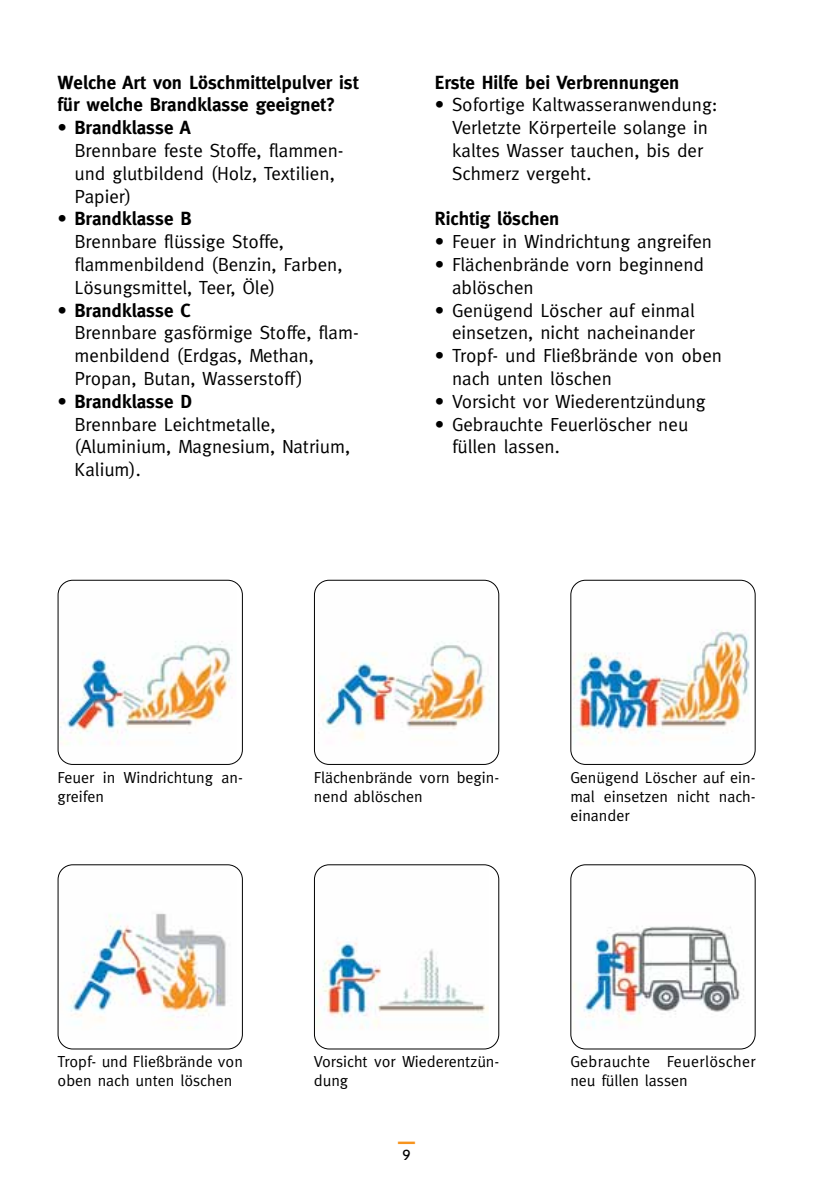
<style>
.page{position:relative;width:840px;height:1191px;background:#fff}
.page>*{position:absolute;margin:0;border:0;box-sizing:border-box;transform-origin:0 0}
.t1{font:23.6px "OCRB Alternate";color:#f7941e}
.t2{font:19px/22.8px "Meta";color:#000}
.t3{font:700 19px/22.8px "Meta";color:#000}
.t4{font:16px/19.2px "Meta";color:#000}
.t5{font:16px/19.2px "Meta";letter-spacing:.02em;color:#000}
.t6{font:14px "OCRB Alternate";color:#000}
.s1{font-weight:700}
</style>
<div class="page">
<svg style="left:57px;top:579px;width:699px;height:471px"></svg>
<p class="t3" style="left:58px;top:70px;width:302px">Welche Art von Löschmittelpulver ist für welche Brandklasse geeignet?</p>
<p class="t2" style="left:75px;top:116px;width:270px;text-indent:-17px">• <span class="s1">Brandklasse A<br></span>Brennbare feste Stoffe, flammen&shy;und glutbildend (Holz, Textilien,<br>Papier)</p>
<p class="t2" style="left:75px;top:207px;width:269px;text-indent:-17px">• <span class="s1">Brandklasse B<br></span>Brennbare flüssige Stoffe, flammenbildend (Benzin, Farben,<br>Lösungsmittel, Teer, Öle)</p>
<p class="t2" style="left:75px;top:298px;width:285px;text-indent:-17px">• <span class="s1">Brandklasse C<br></span>Brennbare gasförmige Stoffe, flam&shy;menbildend (Erdgas, Methan,<br>Propan, Butan, Wasserstoff)</p>
<p class="t2" style="left:75px;top:389px;width:277px;text-indent:-17px">• <span class="s1">Brandklasse D<br></span>Brennbare Leichtmetalle, (Aluminium, Magnesium, Natrium,<br>Kalium).</p>
<p class="t3" style="left:435px;top:70px;width:246px">Erste Hilfe bei Verbrennungen</p>
<p class="t2" style="left:452px;top:93px;width:267px;text-indent:-17px">• Sofortige Kaltwasseranwendung:<br>Verletzte Körperteile solange in kaltes Wasser tauchen, bis der<br>Schmerz vergeht.</p>
<p class="t3" style="left:435px;top:207px;width:126px">Richtig löschen</p>
<p class="t2" style="left:435px;top:230px;width:278px">• Feuer in Windrichtung angreifen</p>
<p class="t2" style="left:452px;top:253px;width:253px;text-indent:-17px">• Flächenbrände vorn beginnend ablöschen</p>
<p class="t2" style="left:435px;top:298px;width:261px;text-align:right">• Genügend Löscher auf einmal einsetzen, nicht nacheinander</p>
<p class="t2" style="left:452px;top:344px;width:271px;text-indent:-17px">• Tropf- und Fließbrände von oben nach unten löschen</p>
<p class="t2" style="left:435px;top:389px;width:272px">• Vorsicht vor Wiederentzündung</p>
<p class="t2" style="left:452px;top:412px;width:237px;text-indent:-17px">• Gebrauchte Feuerlöscher neu füllen lassen.</p>
<p class="t4" style="left:58px;top:767px;width:187px">Feuer in Windrichtung an&shy;greifen</p>
<p class="t4" style="left:314px;top:767px;width:187px">Flächenbrände vorn begin&shy;nend ablöschen</p>
<p class="t4" style="left:570px;top:767px;width:187px;text-align:justify">Genügend Löscher auf ein&shy;mal einsetzen nicht nach&shy;einander</p>
<p class="t4" style="left:58px;top:1051px;width:187px">Tropf- und Fließbrände von oben nach unten löschen</p>
<p class="t4" style="left:314px;top:1051px;width:187px">Vorsicht vor Wiederentzün&shy;dung</p>
<p class="t5" style="left:570px;top:1051px;width:187px">Gebrauchte Feuerlöscher neu füllen lassen</p>
<p class="t1" style="left:398px;top:1118px;width:18px">_</p>
<p class="t6" style="left:401px;top:1147px;width:12px">9</p>
</div>
